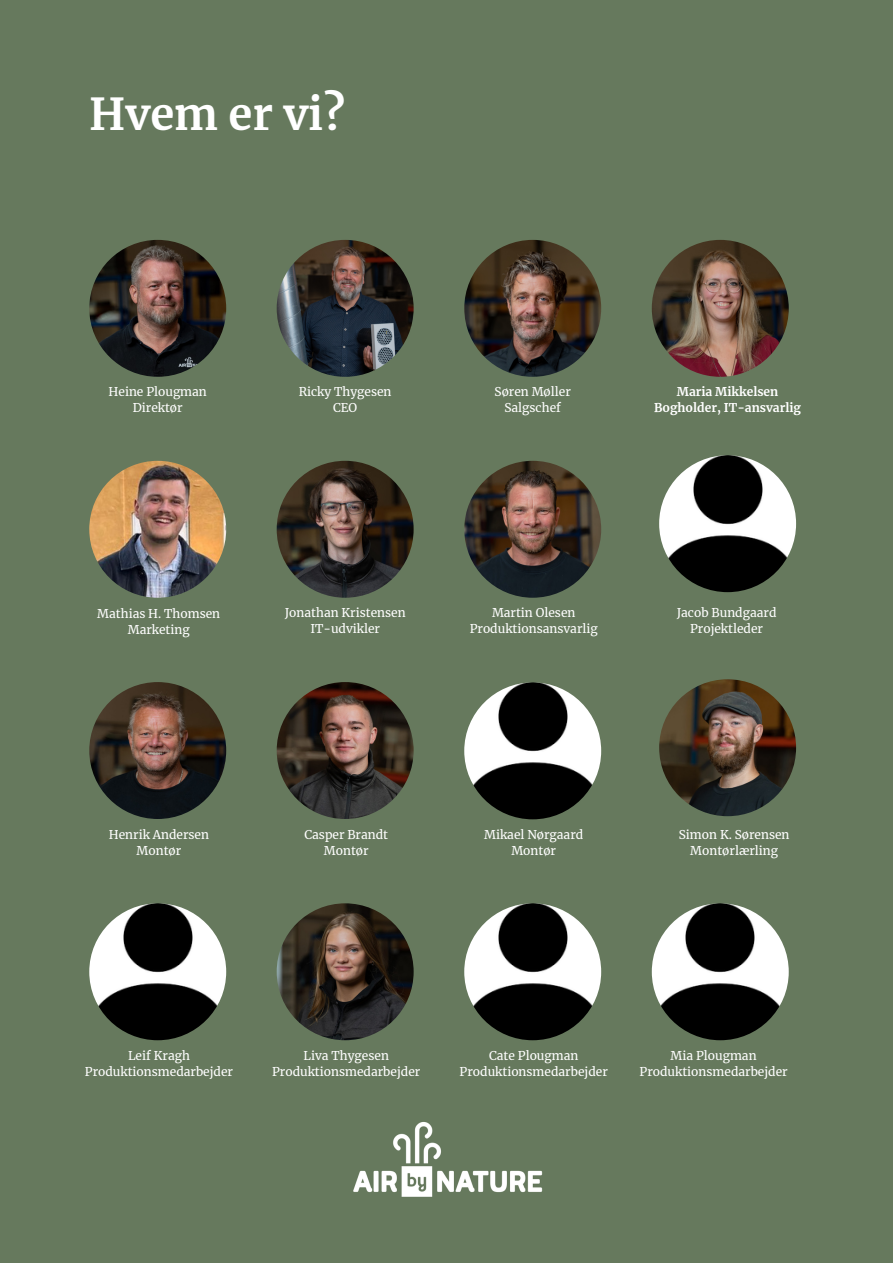
<style>
.page{position:relative;width:893px;height:1264px;background:#fff}
.page>*{position:absolute;margin:0;border:0;box-sizing:border-box;transform-origin:0 0}
.t1{font:700 43.5px "Merriweather";color:#fff}
.t2{font:12px/16px "Merriweather";color:#fff;text-align:center}
.t3{font:700 12px/16px "Merriweather";color:#fff;text-align:center}
</style>
<div class="page">
<div style="left:0;top:0;width:892px;height:1262px;background:#66795d"></div>
<img style="left:89px;top:240px;width:137px;height:137px;border-radius:50%">
<img style="left:277px;top:240px;width:136px;height:137px;border-radius:50%">
<img style="left:464px;top:240px;width:137px;height:137px;border-radius:50%">
<img style="left:651px;top:240px;width:137px;height:137px;border-radius:50%">
<img style="left:89px;top:461px;width:137px;height:136px;border-radius:50%">
<img style="left:277px;top:461px;width:136px;height:136px;border-radius:50%">
<img style="left:464px;top:461px;width:137px;height:136px;border-radius:50%">
<img style="left:659px;top:679px;width:137px;height:137px;border-radius:50%">
<img style="left:89px;top:682px;width:137px;height:137px;border-radius:50%">
<img style="left:277px;top:682px;width:136px;height:137px;border-radius:50%">
<img style="left:464px;top:682px;width:137px;height:137px;border-radius:50%">
<img style="left:659px;top:455px;width:137px;height:137px;border-radius:50%">
<img style="left:89px;top:903px;width:137px;height:137px;border-radius:50%">
<img style="left:277px;top:903px;width:136px;height:137px;border-radius:50%">
<img style="left:464px;top:903px;width:137px;height:137px;border-radius:50%">
<img style="left:651px;top:903px;width:137px;height:137px;border-radius:50%">
<img style="left:353px;top:1122px;width:190px;height:75px">
<h1 class="t1" style="left:89px;top:87px;width:257px">Hvem er vi?</h1>
<p class="t2" style="left:108px;top:384px;width:100px">Heine Plougman<br>Direktør</p>
<p class="t2" style="left:299px;top:384px;width:94px">Ricky Thygesen<br>CEO</p>
<p class="t2" style="left:494px;top:384px;width:78px">Søren Møller<br>Salgschef</p>
<p class="t3" style="left:654px;top:384px;width:148px">Maria Mikkelsen<br>Bogholder, IT-ansvarlig</p>
<p class="t2" style="left:97px;top:605px;width:124px">Mathias H. Thomsen<br>Marketing</p>
<p class="t2" style="left:285px;top:605px;width:123px">Jonathan Kristensen<br>IT-udvikler</p>
<p class="t2" style="left:676px;top:605px;width:101px">Jacob Bundgaard<br>Projektleder</p>
<p class="t2" style="left:469px;top:605px;width:129px">Martin Olesen<br>Produktionsansvarlig</p>
<p class="t2" style="left:109px;top:826px;width:102px">Henrik Andersen<br>Montør</p>
<p class="t2" style="left:304px;top:826px;width:85px">Casper Brandt<br>Montør</p>
<p class="t2" style="left:484px;top:826px;width:101px">Mikael Nørgaard<br>Montør</p>
<p class="t2" style="left:678px;top:826px;width:112px">Simon K. Sørensen<br>Montørlærling</p>
<p class="t2" style="left:85px;top:1047px;width:150px">Leif Kragh<br>Produktionsmedarbejder</p>
<p class="t2" style="left:272px;top:1047px;width:150px">Liva Thygesen<br>Produktionsmedarbejder</p>
<p class="t2" style="left:459px;top:1047px;width:150px">Cate Plougman<br>Produktionsmedarbejder</p>
<p class="t2" style="left:639px;top:1047px;width:150px">Mia Plougman<br>Produktionsmedarbejder</p>
</div>
